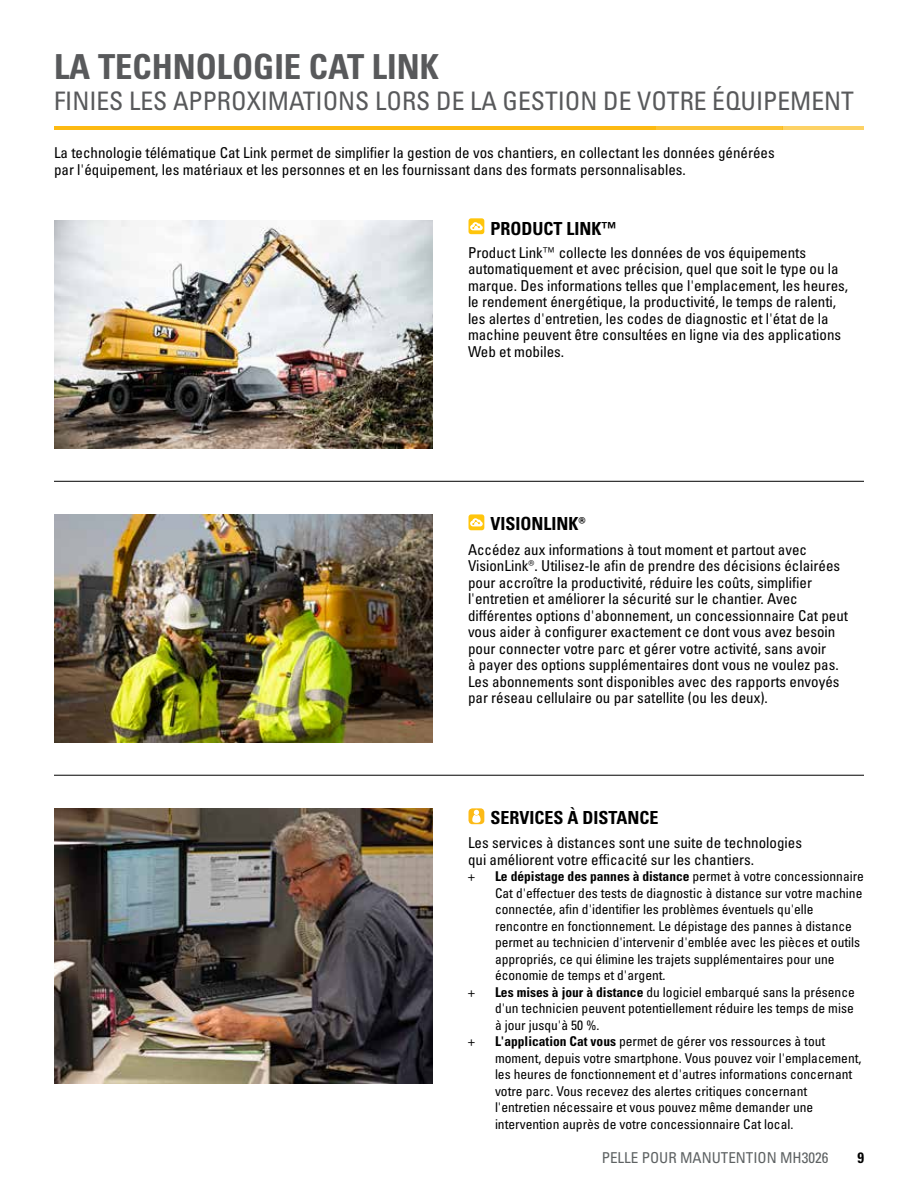
<style>
.page{position:relative;width:918px;height:1188px;background:#fff}
.page>*{position:absolute;margin:0;border:0;box-sizing:border-box;transform-origin:0 0}
.t1{font:34.5px "Univers LTCYR 67 Bold Cond";color:#58595b}
.t2{font:condensed 25.5px "Univers LTCYR 57";color:#58595b}
.t3{font:18px "Univers LTCYR 67 Bold Cond";color:#000}
.t4{font:condensed 15px/16.5px "Univers LTCYR 57";color:#000}
.t5{font:condensed 15px "Univers LTCYR 57";color:#5e6263}
.t6{font:15px "Univers LTCYR 67 Bold Cond";color:#000}
.t7{font:condensed 13.5px/16.5px "Univers LTCYR 57";color:#000}
.t8{font:13.5px "Univers LTCYR 67 Bold Cond";color:#000}
.s1{font-family:"Univers LTCYR 57";font-stretch:condensed}
.s2{font-family:"Univers LTCYR 67 Bold Cond";font-stretch:normal}
</style>
<div class="page">
<img style="left:54px;top:220px;width:379px;height:228px">
<img style="left:54px;top:514px;width:379px;height:228px">
<hr style="left:54px;top:127px;width:601px;height:3px;background:#fdba12">
<hr style="left:654px;top:127px;width:128px;height:3px;background:#fdba12">
<hr style="left:782px;top:127px;width:82px;height:3px;background:#fdba12">
<img style="left:54px;top:808px;width:379px;height:276px">
<hr style="left:54px;top:481px;width:810px;height:1px;background:#000">
<hr style="left:54px;top:775px;width:810px;height:1px;background:#000">
<svg style="left:469px;top:218px;width:15px;height:16px"></svg>
<svg style="left:469px;top:514px;width:15px;height:16px"></svg>
<div style="left:469px;top:808px;width:15px;height:16px;background:#fcba16;border-radius:4px"></div>
<svg style="left:472px;top:810px;width:9px;height:13px"></svg>
<h1 class="t1" style="left:54px;top:46px;width:387px">LA TECHNOLOGIE CAT LINK</h1>
<h2 class="t2" style="left:54px;top:85px;width:802px">FINIES LES APPROXIMATIONS LORS DE LA GESTION DE VOTRE ÉQUIPEMENT</h2>
<p class="t4" style="left:54px;top:143px;width:722px;line-height:17.2px">La technologie télématique Cat Link permet de simplifier la gestion de vos chantiers, en collectant les données générées par l'équipement, les matériaux et les personnes et en les fournissant dans des formats personnalisables.</p>
<p class="t3" style="left:490px;top:217px;width:128px">PRODUCT LINK™</p>
<p class="t4" style="left:468px;top:244px;width:382px">Product Link™ collecte les données de vos équipements automatiquement et avec précision, quel que soit le type ou la marque. Des informations telles que l'emplacement, les heures, le rendement énergétique, la productivité, le temps de ralenti, les alertes d'entretien, les codes de diagnostic et l'état de la machine peuvent être consultées en ligne via des applications Web et mobiles.</p>
<p class="t3" style="left:490px;top:513px;width:97px">VISIONLINK®</p>
<p class="t4" style="left:468px;top:541px;width:382px">Accédez aux informations à tout moment et partout avec VisionLink®. Utilisez-le afin de prendre des décisions éclairées pour accroître la productivité, réduire les coûts, simplifier l'entretien et améliorer la sécurité sur le chantier. Avec différentes options d'abonnement, un concessionnaire Cat peut vous aider à configurer exactement ce dont vous avez besoin pour connecter votre parc et gérer votre activité, sans avoir<br>à payer des options supplémentaires dont vous ne voulez pas.<br>Les abonnements sont disponibles avec des rapports envoyés par réseau cellulaire ou par satellite (ou les deux).</p>
<p class="t3" style="left:490px;top:807px;width:169px">SERVICES À DISTANCE</p>
<p class="t4" style="left:468px;top:834px;width:336px">Les services à distances sont une suite de technologies qui améliorent votre efficacité sur les chantiers.</p>
<p class="t7" style="left:468px;top:868px;width:8px">+</p>
<p class="t8" style="left:495px;top:868px;width:371px">Le dépistage des pannes à distance <span class="s1">permet à votre concessionnaire</span></p>
<p class="t7" style="left:495px;top:884px;width:369px">Cat d'effectuer des tests de diagnostic à distance sur votre machine connectée, afin d'identifier les problèmes éventuels qu'elle rencontre en fonctionnement. Le dépistage des pannes à distance permet au technicien d'intervenir d'emblée avec les pièces et outils appropriés, ce qui élimine les trajets supplémentaires pour une économie de temps et d'argent.</p>
<p class="t7" style="left:468px;top:983px;width:8px">+</p>
<p class="t7" style="left:495px;top:983px;width:361px;text-align:justify"><span class="s2">Les mises à jour à distance</span> du logiciel embarqué sans la présence d'un technicien peuvent potentiellement réduire les temps de mise à jour jusqu'à 50 %.</p>
<p class="t7" style="left:468px;top:1033px;width:8px">+</p>
<p class="t7" style="left:495px;top:1033px;width:368px"><span class="s2">L'application Cat vous</span> permet de gérer vos ressources à tout moment, depuis votre smartphone. Vous pouvez voir l'emplacement, les heures de fonctionnement et d'autres informations concernant votre parc. Vous recevez des alertes critiques concernant l'entretien nécessaire et vous pouvez même demander une intervention auprès de votre concessionnaire Cat local.</p>
<p class="t5" style="left:602px;top:1148px;width:228px">PELLE POUR MANUTENTION MH3026</p>
<p class="t6" style="left:857px;top:1148px;width:8px">9</p>
</div>
